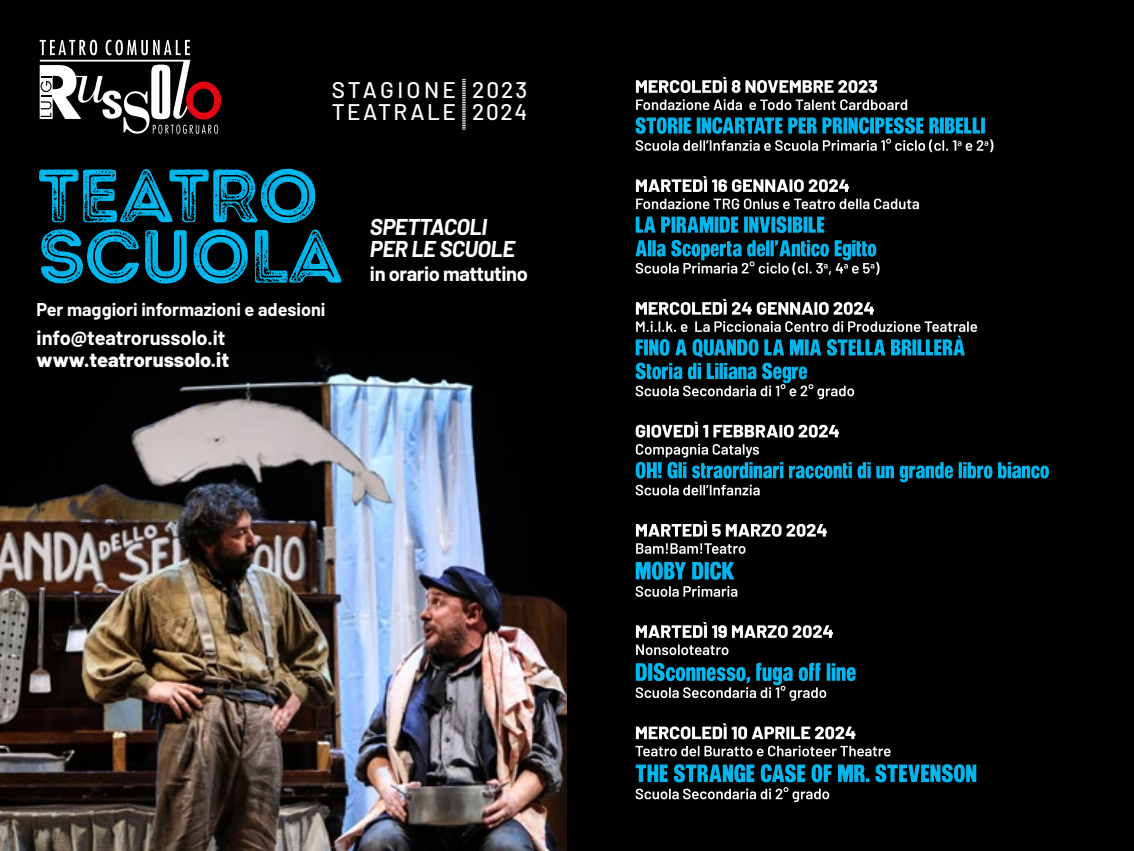
<style>
.page{position:relative;width:1134px;height:851px;background:#fff}
.page>*{position:absolute;margin:0;border:0;box-sizing:border-box;transform-origin:0 0}
.t1{font:75.2px/60.4px "Intro Rust G Base 2 Line";letter-spacing:-.02em;color:#00b6ed}
.t2{font:500 22.6px/22.6px "Barlow";letter-spacing:.11em;color:#fff}
.t3{font:500 22.6px/22.6px "Barlow";letter-spacing:.08em;color:#fff}
.t4{font:italic 700 22.4px/22px "Barlow";letter-spacing:-.02em;color:#fff}
.t5{font:700 20px "Barlow";letter-spacing:-.015em;color:#fff}
.t6{font:800 20px "Barlow";color:#fff}
.t7{font:700 18px "Barlow";color:#fff}
</style>
<div class="page">
<img style="left:0;top:0;width:567px;height:850px">
<svg style="left:462px;top:79px;width:4px;height:51px"></svg>
<svg style="left:40px;top:40px;width:181px;height:94px"></svg>
<div style="left:567px;top:0;width:567px;height:850px;background:#000"></div>
<svg style="left:636px;top:764px;width:340px;height:38px"></svg>
<svg style="left:635px;top:745px;width:256px;height:11px"></svg>
<svg style="left:636px;top:723px;width:219px;height:16px"></svg>
<svg style="left:636px;top:662px;width:220px;height:38px"></svg>
<svg style="left:636px;top:644px;width:92px;height:11px"></svg>
<svg style="left:636px;top:622px;width:197px;height:16px"></svg>
<svg style="left:636px;top:585px;width:101px;height:11px"></svg>
<svg style="left:636px;top:561px;width:98px;height:18px"></svg>
<svg style="left:636px;top:543px;width:109px;height:10px"></svg>
<svg style="left:636px;top:520px;width:191px;height:16px"></svg>
<svg style="left:636px;top:443px;width:413px;height:52px"></svg>
<svg style="left:636px;top:421px;width:203px;height:16px"></svg>
<svg style="left:636px;top:321px;width:341px;height:78px"></svg>
<svg style="left:636px;top:299px;width:238px;height:16px"></svg>
<svg style="left:635px;top:240px;width:244px;height:35px"></svg>
<svg style="left:636px;top:216px;width:188px;height:17px"></svg>
<svg style="left:636px;top:198px;width:283px;height:11px"></svg>
<svg style="left:636px;top:176px;width:213px;height:16px"></svg>
<svg style="left:636px;top:117px;width:357px;height:35px"></svg>
<svg style="left:636px;top:99px;width:271px;height:11px"></svg>
<svg style="left:636px;top:77px;width:241px;height:16px"></svg>
<p class="t2" style="left:332px;top:76px;width:126px">STAGIONE<br>TEATRALE</p>
<p class="t3" style="left:472px;top:76px;width:57px">2023<br>2024</p>
<h1 class="t1" style="left:38px;top:167px;width:306px">TEATRO<br>SCUOLA</h1>
<p class="t7" style="left:37px;top:296px;width:290px">Per maggiori informazioni e adesioni</p>
<p class="t5" style="left:37px;top:322px;width:190px">info@teatrorussolo.it</p>
<p class="t6" style="left:37px;top:344px;width:194px">www.teatrorussolo.it</p>
<p class="t4" style="left:370px;top:214px;width:147px">SPETTACOLI<br>PER LE SCUOLE</p>
<p class="t5" style="left:370px;top:259px;width:159px">in orario mattutino</p>
</div>
